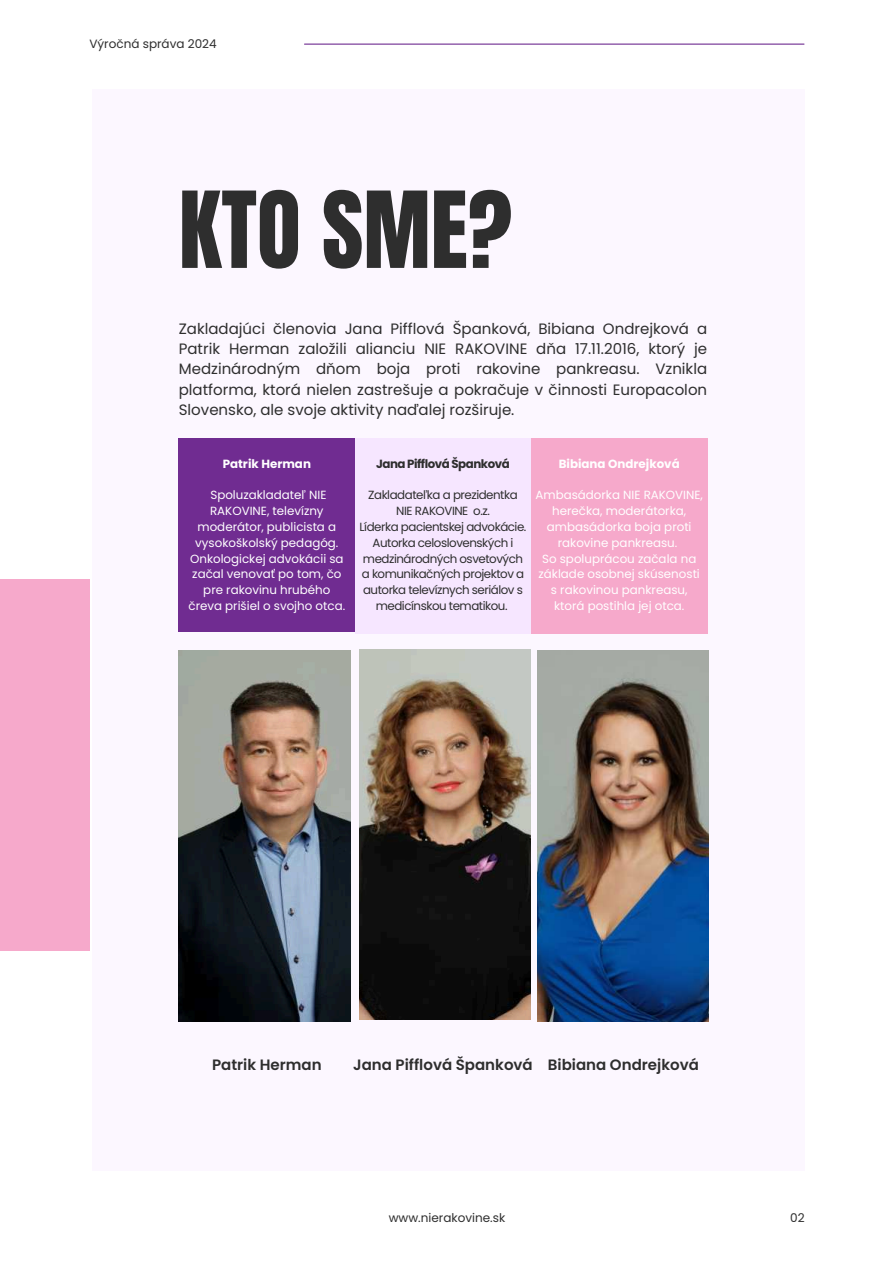
<style>
.page{position:relative;width:894px;height:1264px;background:#fff}
.page>*{position:absolute;margin:0;border:0;box-sizing:border-box;transform-origin:0 0}
.t1{font:90px "Anton";color:#2e2e2e}
.t2{font:15px/20.2px "Poppins";color:#2e2e2e;text-align:justify}
.t3{font:600 15px "Poppins";color:#2e2e2e}
.t4{font:12px "Poppins";color:#2e2e2e}
.t5{font:11.85px/15.8px "Poppins";color:#fff;text-align:center}
.t6{font:11.85px/15.8px "Poppins";letter-spacing:-.04em;color:#2e2e2e;text-align:center}
.t7{font:700 11.85px "Poppins";color:#fff}
.t8{font:700 11.85px "Poppins";letter-spacing:-.04em;color:#2e2e2e}
</style>
<div class="page">
<div style="left:92px;top:89px;width:712px;height:1081px;background:#fcf7ff"></div>
<div style="left:0;top:579px;width:90px;height:371px;background:#f6a9cb"></div>
<img style="left:179px;top:650px;width:171px;height:371px">
<img style="left:537px;top:650px;width:171px;height:371px">
<img style="left:359px;top:649px;width:171px;height:370px">
<hr style="left:304px;top:44px;width:499px;height:1px;background:#702c91">
<div style="left:355px;top:438px;width:176px;height:195px;background:#f6e6ff"></div>
<div style="left:531px;top:438px;width:176px;height:195px;background:#f6a9cb"></div>
<div style="left:179px;top:438px;width:176px;height:194px;background:#702c91"></div>
<p class="t4" style="left:89px;top:37px;width:129px">Výročná správa 2024</p>
<h1 class="t1" style="left:179px;top:184px;width:335px">KTO SME?</h1>
<p class="t2" style="left:179px;top:318px;width:530px">Zakladajúci členovia Jana Pifflová apanková, Bibiana Ondrejková a Patrik Herman založili alianciu NIE RAKOVINE dňa 17.11.2016, ktorý je Medzinárodným dňom boja proti rakovine pankreasu. Vznikla platforma, ktorá nielen zastrebuje a pokračuje v činnosti Europacolon Slovensko, ale svoje aktivity naďalej rozbiruje.</p>
<p class="t7" style="left:223px;top:457px;width:90px">Patrik Herman</p>
<p class="t5" style="left:188px;top:487px;width:158px">Spoluzakladateľ NIE<br>RAKOVINE, televízny moderátor, publicista a vysokobkolský pedagóg.<br>Onkologickej advokácii sa začal venovať po tom, čo pre rakovinu hrubého čreva pribiel o svojho otca.</p>
<p class="t8" style="left:376px;top:457px;width:135px">Jana Pifflová Španková</p>
<p class="t6" style="left:359px;top:487px;width:168px">Zakladateľka a prezidentka<br>NIE RAKOVINE o.z.<br>Líderka pacientskej advokácie.<br>Autorka celoslovenských i medzinárodných osvetových a komunikačných projektov a autorka televíznych seriálov s medicínskou tematikou.</p>
<p class="t7" style="left:558px;top:457px;width:122px">Bibiana Ondrejková</p>
<p class="t5" style="left:535px;top:487px;width:169px">Ambasádorka NIE RAKOVINE, herečka, moderátorka, ambasádorka boja proti rakovine pankreasu.<br>So spoluprácou začala na základe osobnej skúsenosti s rakovinou pankreasu, ktorá postihla jej otca.</p>
<p class="t3" style="left:353px;top:1055px;width:181px">Jana Pifflová Španková</p>
<p class="t3" style="left:212px;top:1055px;width:111px">Patrik Herman</p>
<p class="t3" style="left:547px;top:1055px;width:152px">Bibiana Ondrejková</p>
<p class="t4" style="left:388px;top:1210px;width:118px">www.nierakovine.sk</p>
<p class="t4" style="left:789px;top:1210px;width:16px">02</p>
</div>
